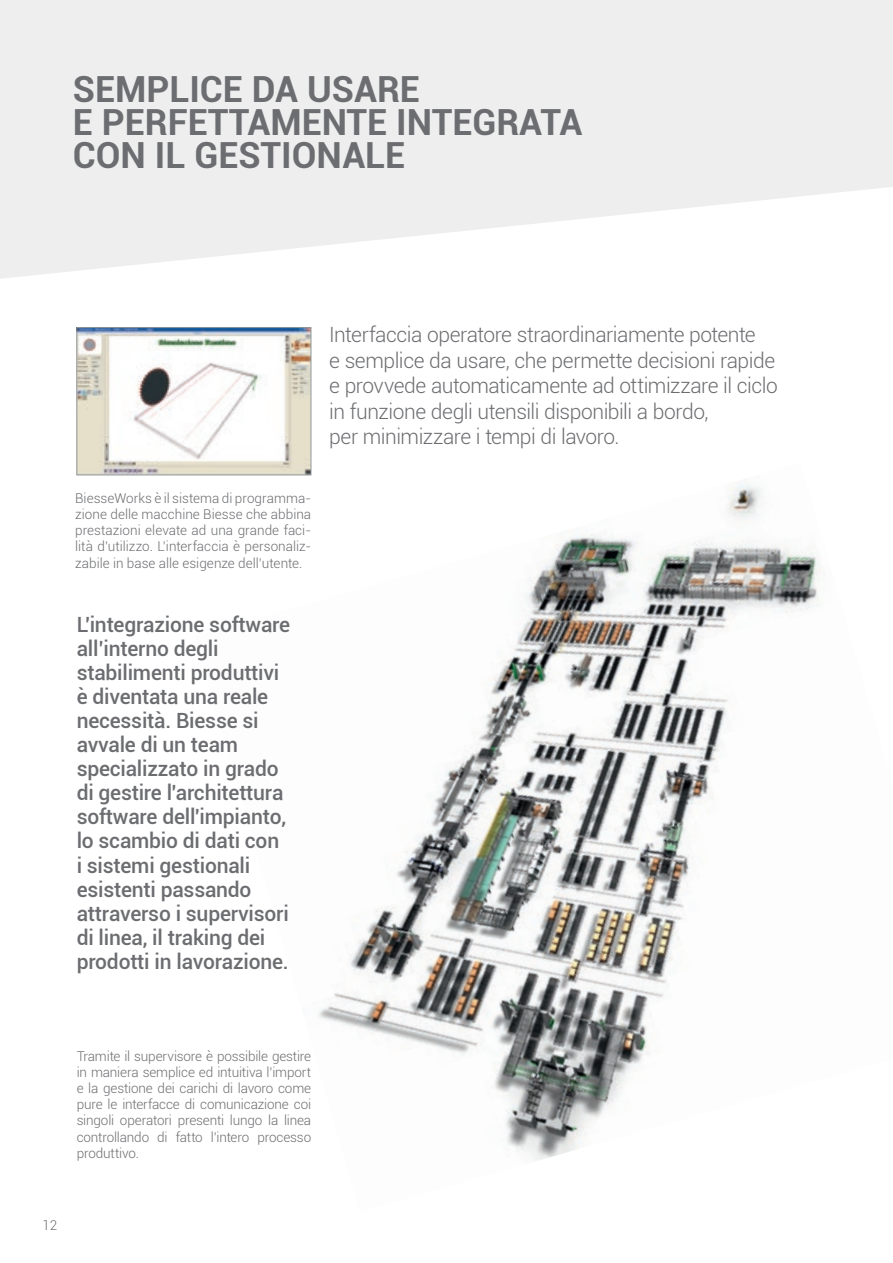
<style>
.page{position:relative;width:893px;height:1263px;background:#fff}
.page>*{position:absolute;margin:0;border:0;box-sizing:border-box;transform-origin:0 0}
.t1{font:700 36px/33px "Roboto";color:#6c6d70}
.t2{font:500 21px/24px "Roboto";letter-spacing:-.01em;color:#6c6d70}
.t3{font:300 21px/25.5px "Roboto";letter-spacing:-.025em;color:#6c6d70}
.t4{font:300 13.5px/16.2px "Roboto";letter-spacing:-.005em;color:#6c6d70;text-align:justify}
</style>
<div class="page">
<svg style="left:0;top:0;width:893px;height:279px;fill:#eeeeef"></svg>
<img style="left:79px;top:329px;width:230px;height:144px">
<div style="left:77px;top:327px;width:234px;height:148px;border:1px solid #94999a"></div>
<img style="left:195px;top:463px;width:626px;height:698px">
<p class="t1" style="left:73px;top:71px;width:511px">SEMPLICE DA USARE<br>E PERFETTAMENTE INTEGRATA<br>CON IL GESTIONALE</p>
<p class="t4" style="left:75px;top:489px;width:238px">BiesseWorks è il sistema di programma&shy;zione delle macchine Biesse che abbina prestazioni elevate ad una grande faci&shy;lità d’utilizzo. L’interfaccia è personaliz&shy;zabile in base alle esigenze dell’utente.</p>
<p class="t2" style="left:77px;top:612px;width:215px">L'integrazione software all’interno degli stabilimenti produttivi è diventata una reale necessità. Biesse si avvale di un team specializzato in grado di gestire l'architettura software dell'impianto, lo scambio di dati con<br>i sistemi gestionali esistenti passando attraverso i supervisori di linea, il traking dei prodotti in lavorazione.</p>
<p class="t3" style="left:329px;top:321px;width:450px">Interfaccia operatore straordinariamente potente<br>e semplice da usare, che permette decisioni rapide e provvede automaticamente ad ottimizzare il ciclo in funzione degli utensili disponibili a bordo,<br>per minimizzare i tempi di lavoro.</p>
<p class="t4" style="left:77px;top:1047px;width:236px">Tramite il supervisore è possibile gestire in maniera semplice ed intuitiva l’import e la gestione dei carichi di lavoro come pure le interfacce di comunicazione coi singoli operatori presenti lungo la linea controllando di fatto l’intero processo produttivo.</p>
<p class="t4" style="left:42px;top:1216px;width:16px">12</p>
</div>
